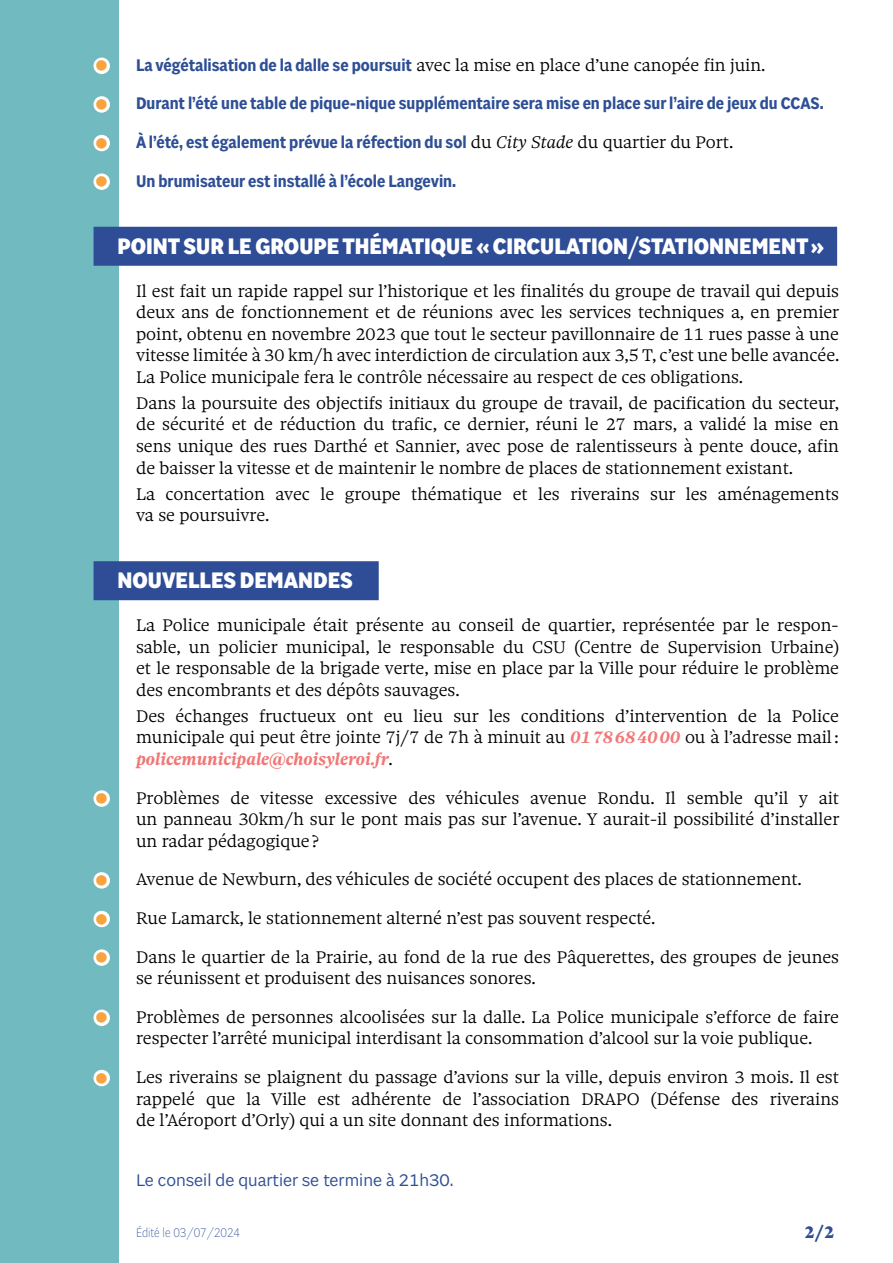
<style>
.page{position:relative;width:893px;height:1263px;background:#fff}
.page>*{position:absolute;margin:0;border:0;box-sizing:border-box;transform-origin:0 0}
.Contenu_-_Titre{font:800 condensed 24px "Sole Sans";color:#fff}
.Contenu_-_Texte_courant_Nu{font:300 18px/21.6px "Sole Serif Text";color:#000001;text-align:justify}
.t1{font:600 condensed 18px "Sole Sans";color:#2e4f96}
.Contenu_-_Conclusion{font:18px "Sole Sans";color:#2e4f96}
.Footer_-_Pagination{font:900 18px "Sole Serif Text";color:#304e97}
.Footer_-_date{font:300 condensed 13.5px "Sole Sans";color:#2e4f96}
.s1{font-family:"Sole Sans";font-weight:600;font-stretch:condensed;color:#2e4f96}
.s2{font-family:"Sole Serif Text";font-weight:300;font-stretch:normal;color:#000001}
.s3{font-family:"Sole Serif Text";font-weight:300;font-style:italic;font-stretch:normal;color:#000001}
.s4{font-weight:700;font-style:italic;color:#f27675}
</style>
<div class="page">
<div style="left:0;top:0;width:119px;height:1263px;background:#71bac0"></div>
<div style="left:94px;top:227px;width:743px;height:39px;background:#2f4d96"></div>
<div style="left:94px;top:561px;width:285px;height:39px;background:#2f4d96"></div>
<p class="Contenu_-_Texte_courant_Nu" style="left:136px;top:54px;width:631px"><span class="s1">La végétalisation de la dalle se poursuit</span> avec la mise en place d’une canopée fin juin.</p>
<p class="t1" style="left:136px;top:93px;width:689px">Durant l’été une table de pique-nique supplémentaire sera mise en place sur l’aire de jeux du CCAS.</p>
<p class="t1" style="left:136px;top:132px;width:599px">À l’été, est également prévue la réfection du sol <span class="s2">du</span> <span class="s3">City Stade</span> <span class="s2">du quartier du Port.</span></p>
<p class="t1" style="left:136px;top:170px;width:322px">Un brumisateur est installé à l’école Langevin.</p>
<p class="Contenu_-_Titre" style="left:118px;top:232px;width:708px">POINT SUR LE GROUPE THÉMATIQUE «CIRCULATION/STATIONNEMENT»</p>
<p class="Contenu_-_Texte_courant_Nu" style="left:136px;top:280px;width:705px">Il est fait un rapide rappel sur l’historique et les finalités du groupe de travail qui depuis deux ans de fonctionnement et de réunions avec les services techniques a, en premier point, obtenu en novembre 2023 que tout le secteur pavillonnaire de 11 rues passe à une vitesse limitée à 30 km/h avec interdiction de circulation aux 3,5 T, c’est une belle avancée.<br>La Police municipale fera le contrôle nécessaire au respect de ces obligations.</p>
<p class="Contenu_-_Texte_courant_Nu" style="left:136px;top:392px;width:705px">Dans la poursuite des objectifs initiaux du groupe de travail, de pacification du secteur, de sécurité et de réduction du trafic, ce dernier, réuni le 27 mars, a validé la mise en sens unique des rues Darthé et Sannier, avec pose de ralentisseurs à pente douce, afin de baisser la vitesse et de maintenir le nombre de places de stationnement existant.</p>
<p class="Contenu_-_Texte_courant_Nu" style="left:136px;top:483px;width:704px">La concertation avec le groupe thématique et les riverains sur les aménagements va se poursuivre.</p>
<p class="Contenu_-_Titre" style="left:118px;top:566px;width:237px">NOUVELLES DEMANDES</p>
<p class="Contenu_-_Texte_courant_Nu" style="left:136px;top:614px;width:704px">La Police municipale était présente au conseil de quartier, représentée par le respon&shy;sable, un policier municipal, le responsable du CSU (Centre de Supervision Urbaine) et le responsable de la brigade verte, mise en place par la Ville pour réduire le problème des encombrants et des dépôts sauvages.</p>
<p class="Contenu_-_Texte_courant_Nu" style="left:136px;top:705px;width:704px">Des échanges fructueux ont eu lieu sur les conditions d’intervention de la Police municipale qui peut être jointe 7j/7 de 7h à minuit au <span class="s4">0178684000</span> ou à l’adresse mail: <span class="s4">policemunicipale@choisyleroi.fr</span>.</p>
<p class="Contenu_-_Texte_courant_Nu" style="left:136px;top:787px;width:705px">Problèmes de vitesse excessive des véhicules avenue Rondu. Il semble qu’il y ait un panneau 30km/h sur le pont mais pas sur l’avenue. Y aurait-il possibilité d’installer un radar pédagogique ?</p>
<p class="Contenu_-_Texte_courant_Nu" style="left:136px;top:869px;width:667px">Avenue de Newburn, des véhicules de société occupent des places de stationnement.</p>
<p class="Contenu_-_Texte_courant_Nu" style="left:136px;top:907px;width:521px">Rue Lamarck, le stationnement alterné n’est pas souvent respecté.</p>
<p class="Contenu_-_Texte_courant_Nu" style="left:136px;top:946px;width:704px">Dans le quartier de la Prairie, au fond de la rue des Pâquerettes, des groupes de jeunes se réunissent et produisent des nuisances sonores.</p>
<p class="Contenu_-_Texte_courant_Nu" style="left:136px;top:1006px;width:704px">Problèmes de personnes alcoolisées sur la dalle. La Police municipale s’efforce de faire respecter l’arrêté municipal interdisant la consommation d’alcool sur la voie publique.</p>
<p class="Contenu_-_Texte_courant_Nu" style="left:136px;top:1066px;width:704px">Les riverains se plaignent du passage d’avions sur la ville, depuis environ 3 mois. Il est rappelé que la Ville est adhérente de l’association DRAPO (Défense des riverains de l’Aéroport d’Orly) qui a un site donnant des informations.</p>
<p class="Contenu_-_Conclusion" style="left:136px;top:1170px;width:319px">Le conseil de quartier se termine à 21h30.</p>
<p class="Footer_-_date" style="left:136px;top:1226px;width:105px">Édité le 03/07/2024</p>
<p class="Footer_-_Pagination" style="left:804px;top:1222px;width:31px">2/2</p>
</div>
